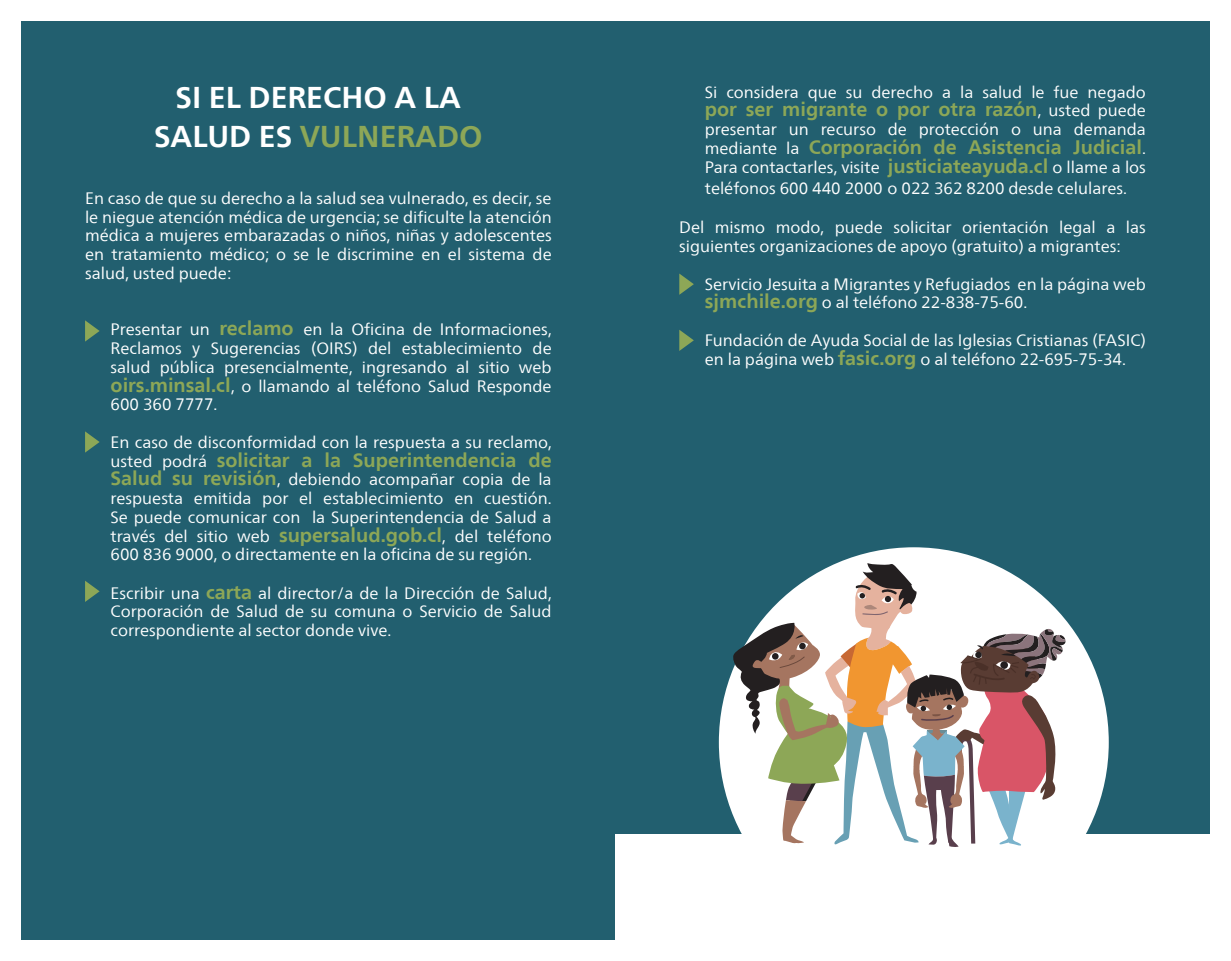
<style>
.page{position:relative;width:1231px;height:961px;background:#fff}
.page>*{position:absolute;margin:0;border:0;box-sizing:border-box;transform-origin:0 0}
.t1{font:700 30px/39px "Frutiger Neue LT Com";color:#fff;text-align:center}
.t2{font:700 19.5px "Frutiger Neue LT Com";color:#8da757}
.t3{font:16.5px/18.8px "Frutiger Neue LT Com";color:#fff;text-align:justify}
.s1{color:#8da757}
.s2{font-weight:400;font-size:16.5px;color:#fff}
.s3{font-weight:700;font-size:19.5px;color:#8da757}
</style>
<div class="page">
<div style="left:21px;top:21px;width:1188px;height:918px;background:#225f6f"></div>
<svg style="left:85px;top:320px;width:15px;height:21px"></svg>
<svg style="left:85px;top:431px;width:15px;height:21px"></svg>
<svg style="left:85px;top:581px;width:15px;height:21px"></svg>
<svg style="left:679px;top:273px;width:15px;height:22px"></svg>
<svg style="left:679px;top:330px;width:15px;height:21px"></svg>
<div style="left:719px;top:547px;width:389px;height:390px;background:#fff;border-radius:50%"></div>
<div style="left:615px;top:834px;width:604px;height:115px;background:#fff"></div>
<svg style="left:732px;top:563px;width:333px;height:284px"></svg>
<h1 class="t1" style="left:154px;top:78px;width:330px">SI EL DERECHO A LA<br>SALUD ES <span class="s1">VULNERADO</span></h1>
<p class="t3" style="left:705px;top:82px;width:442px">Si considera que su derecho a la salud le fue negado</p>
<p class="t2" style="left:705px;top:98px;width:442px">por ser migrante o por otra razón<span class="s2">, usted puede</span></p>
<p class="t3" style="left:705px;top:120px;width:442px">presentar un recurso de protección o una demanda</p>
<p class="t2" style="left:705px;top:135px;width:442px"><span class="s2">mediante la</span> Corporación de Asistencia Judicial<span class="s2">.</span></p>
<p class="t3" style="left:705px;top:156px;width:442px;line-height:21px">Para contactarles, visite <span class="s3">justiciateayuda.cl</span> o llame a los teléfonos 600 440 2000 o 022 362 8200 desde celulares.</p>
<p class="t3" style="left:679px;top:218px;width:468px">Del mismo modo, puede solicitar orientación legal a las siguientes organizaciones de apoyo (gratuito) a migrantes:</p>
<p class="t3" style="left:705px;top:274px;width:442px">Servicio Jesuita a Migrantes y Refugiados en la página web <span class="s3">sjmchile.org</span> o al teléfono 22-838-75-60.</p>
<p class="t3" style="left:705px;top:331px;width:442px">Fundación de Ayuda Social de las Iglesias Cristianas (FASIC) en la página web <span class="s3">fasic.org</span> o al teléfono 22-695-75-34.</p>
<p class="t3" style="left:85px;top:189px;width:468px">En caso de que su derecho a la salud sea vulnerado, es decir, se le niegue atención médica de urgencia; se dificulte la atención médica a mujeres embarazadas o niños, niñas y adolescentes en tratamiento médico; o se le discrimine en el sistema de salud, usted puede:</p>
<p class="t3" style="left:111px;top:320px;width:442px">Presentar un <span class="s3">reclamo</span> en la Oficina de Informaciones, Reclamos y Sugerencias (OIRS) del establecimiento de salud pública presencialmente, ingresando al sitio web <span class="s3">oirs.minsal.cl</span>, o llamando al teléfono Salud Responde 600 360 7777.</p>
<p class="t3" style="left:111px;top:432px;width:442px">En caso de disconformidad con la respuesta a su reclamo,</p>
<p class="t2" style="left:111px;top:448px;width:442px"><span class="s2">usted podrá</span> solicitar a la Superintendencia de</p>
<p class="t3" style="left:111px;top:470px;width:442px"><span class="s3">Salud su revisión</span>, debiendo acompañar copia de la respuesta emitida por el establecimiento en cuestión.<br>Se puede comunicar con la Superintendencia de Salud a través del sitio web <span class="s3">supersalud.gob.cl</span>, del teléfono 600 836 9000, o directamente en la oficina de su región.</p>
<p class="t3" style="left:111px;top:583px;width:442px">Escribir una <span class="s3">carta</span> al director/a de la Dirección de Salud, Corporación de Salud de su comuna o Servicio de Salud correspondiente al sector donde vive.</p>
</div>
